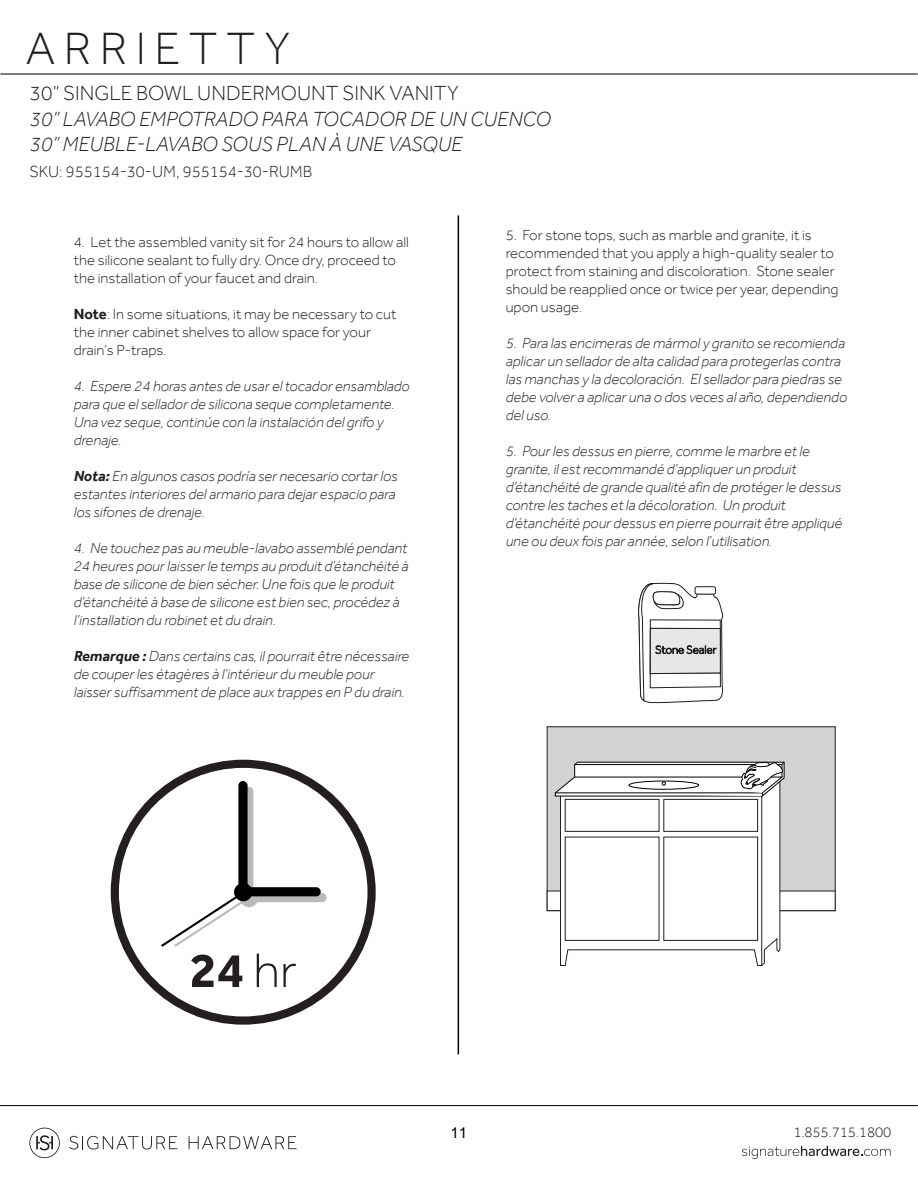
<style>
.page{position:relative;width:918px;height:1188px;background:#fff}
.page>*{position:absolute;margin:0;border:0;box-sizing:border-box;transform-origin:0 0}
.t1{font:700 50.1px "Effra";color:#231f20}
.t2{font:300 46.5px "Effra";letter-spacing:.18em;color:#231f20}
.t3{font:italic 300 21px/25.5px "Effra";color:#231f20}
.t4{font:300 21px "Effra";color:#231f20}
.t5{font:300 16.5px "Effra";color:#231f20}
.t6{font:italic 300 15px/18px "Effra";color:#231f20}
.t7{font:300 15px/18px "Effra";color:#231f20}
.t8{font:15px "Arial";color:#010101}
.s1{font-weight:700}
.s2{font-weight:300}
</style>
<div class="page">
<svg style="left:29px;top:1128px;width:31px;height:30px"></svg>
<svg style="left:69px;top:1136px;width:108px;height:14px"></svg>
<svg style="left:189px;top:1136px;width:108px;height:13px"></svg>
<hr style="left:0;top:1105px;width:918px;height:1px;background:#151718">
<svg style="left:742px;top:1146px;width:149px;height:13px"></svg>
<hr style="left:0;top:73px;width:918px;height:2px;background:#151718">
<div style="left:111px;top:760px;width:265px;height:265px;background:#231f20;border-radius:50%"></div>
<div style="left:119px;top:768px;width:249px;height:248px;background:#fff;border-radius:50%"></div>
<svg style="left:161px;top:781px;width:166px;height:166px"></svg>
<hr style="left:458px;top:215px;width:1px;height:839px;background:#010101">
<svg style="left:638px;top:582px;width:86px;height:122px"></svg>
<div style="left:547px;top:726px;width:289px;height:185px;background:#d1d3d4;border:1px solid #231f20"></div>
<div style="left:547px;top:891px;width:289px;height:20px;background:#fff;border:1px solid #231f20"></div>
<svg style="left:555px;top:761px;width:230px;height:205px"></svg>
<h2 class="t2" style="left:26px;top:20px;width:266px">ARRIETTY</h2>
<h3 class="t4" style="left:30px;top:80px;width:431px">30” SINGLE BOWL UNDERMOUNT SINK VANITY</h3>
<h3 class="t3" style="left:30px;top:106px;width:523px">30” LAVABO EMPOTRADO PARA TOCADOR DE UN CUENCO<br>30” MEUBLE-LAVABO SOUS PLAN À UNE VASQUE</h3>
<p class="t5" style="left:30px;top:161px;width:284px">SKU: 955154-30-UM, 955154-30-RUMB</p>
<p class="t7" style="left:74px;top:233px;width:337px">4. Let the assembled vanity sit for 24 hours to allow all the silicone sealant to fully dry. Once dry, proceed to the installation of your faucet and drain.</p>
<p class="t7" style="left:74px;top:305px;width:324px"><span class="s1">Note</span>: In some situations, it may be necessary to cut the inner cabinet shelves to allow space for your drain’s P-traps.</p>
<p class="t6" style="left:74px;top:377px;width:337px">4. Espere 24 horas antes de usar el tocador ensamblado para que el sellador de silicona seque completamente.<br>Una vez seque, continúe con la instalación del grifo y drenaje.</p>
<p class="t6" style="left:74px;top:467px;width:325px"><span class="s1">Nota:</span> En algunos casos podría ser necesario cortar los estantes interiores del armario para dejar espacio para los sifones de drenaje.</p>
<p class="t6" style="left:74px;top:539px;width:336px">4. Ne touchez pas au meuble-lavabo assemblé pendant 24 heures pour laisser le temps au produit d’étanchéité à base de silicone de bien sécher. Une fois que le produit d’étanchéité à base de silicone est bien sec, procédez à l’installation du robinet et du drain.</p>
<p class="t6" style="left:74px;top:647px;width:337px"><span class="s1">Remarque :</span> Dans certains cas, il pourrait être nécessaire de couper les étagères à l’intérieur du meuble pour laisser suffisamment de place aux trappes en P du drain.</p>
<p class="t7" style="left:506px;top:226px;width:334px">5. For stone tops, such as marble and granite, it is recommended that you apply a high-quality sealer to protect from staining and discoloration. Stone sealer should be reapplied once or twice per year, depending upon usage.</p>
<p class="t6" style="left:506px;top:334px;width:343px">5. Para las encimeras de mármol y granito se recomienda aplicar un sellador de alta calidad para protegerlas contra las manchas y la decoloración. El sellador para piedras se debe volver a aplicar una o dos veces al año, dependiendo del uso.</p>
<p class="t6" style="left:506px;top:442px;width:338px">5. Pour les dessus en pierre, comme le marbre et le granite, il est recommandé d’appliquer un produit d’étanchéité de grande qualité afin de protéger le dessus contre les taches et la décoloration. Un produit d’étanchéité pour dessus en pierre pourrait être appliqué une ou deux fois par année, selon l’utilisation.</p>
<h1 class="t1" style="left:190px;top:940px;width:109px">24 <span class="s2">hr</span></h1>
<p class="t8" style="left:451px;top:1123px;width:18px">11</p>
<p class="t7" style="left:793px;top:1123px;width:99px">1.855.715.1800</p>
</div>
